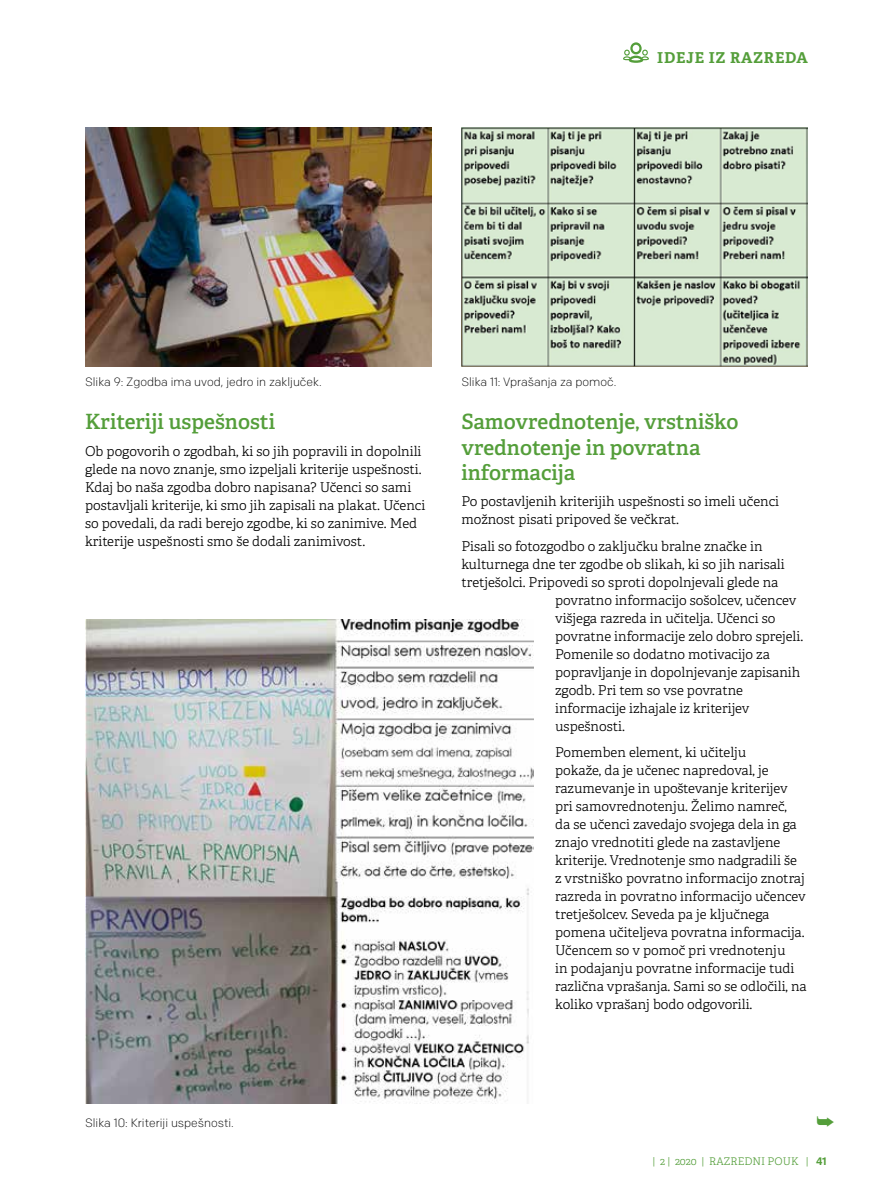
<style>
.page{position:relative;width:893px;height:1191px;background:#fff}
.page>*{position:absolute;margin:0;border:0;box-sizing:border-box;transform-origin:0 0}
.t1{font:600 21px/25.2px "Adelle";color:#549e3a}
.t2{font:700 15px "Adelle";letter-spacing:.05em;color:#549e3a}
.t3{font:300 13.5px/18px "Adelle";color:#000}
.t4{font:300 12px "Chrono";color:#000}
.t5{font:300 10.5px "Adelle";color:#549e3a}
.s1{font-family:"Adelle Sans";font-weight:700}
</style>
<div class="page">
<svg style="left:623px;top:42px;width:26px;height:21px"></svg>
<img style="left:85px;top:128px;width:347px;height:239px">
<img style="left:85px;top:619px;width:449px;height:484px">
<img style="left:461px;top:128px;width:347px;height:239px">
<p class="t2" style="left:657px;top:48px;width:152px">IDEJE IZ RAZREDA</p>
<p class="t4" style="left:85px;top:375px;width:238px">Slika 9: Zgodba ima uvod, jedro in zaključek.</p>
<h1 class="t1" style="left:85px;top:409px;width:192px">Kriteriji uspešnosti</h1>
<p class="t3" style="left:85px;top:442px;width:342px">Ob pogovorih o zgodbah, ki so jih popravili in dopolnili glede na novo znanje, smo izpeljali kriterije uspešnosti.<br>Kdaj bo naša zgodba dobro napisana? Učenci so sami postavljali kriterije, ki smo jih zapisali na plakat. Učenci so povedali, da radi berejo zgodbe, ki so zanimive. Med kriterije uspešnosti smo še dodali zanimivost.</p>
<p class="t4" style="left:461px;top:375px;width:156px">Slika 11: Vprašanja za pomoč.</p>
<h1 class="t1" style="left:461px;top:409px;width:279px">Samovrednotenje, vrstniško vrednotenje in povratna informacija</h1>
<p class="t3" style="left:461px;top:493px;width:319px">Po postavljenih kriterijih uspešnosti so imeli učenci možnost pisati pripoved še večkrat.</p>
<p class="t3" style="left:461px;top:537px;width:303px">Pisali so fotozgodbo o zaključku bralne značke in</p>
<p class="t3" style="left:461px;top:555px;width:325px">kulturnega dne ter zgodbe ob slikah, ki so jih narisali</p>
<p class="t3" style="left:461px;top:573px;width:319px">tretješolci. Pripovedi so sproti dopolnjevali glede na</p>
<p class="t3" style="left:555px;top:591px;width:243px">povratno informacijo sošolcev, učencev</p>
<p class="t3" style="left:555px;top:609px;width:222px">višjega razreda in učitelja. Učenci so</p>
<p class="t3" style="left:555px;top:627px;width:250px">povratne informacije zelo dobro sprejeli.</p>
<p class="t3" style="left:555px;top:645px;width:216px">Pomenile so dodatno motivacijo za</p>
<p class="t3" style="left:555px;top:663px;width:247px">popravljanje in dopolnjevanje zapisanih</p>
<p class="t3" style="left:555px;top:681px;width:189px">zgodb. Pri tem so vse povratne</p>
<p class="t3" style="left:555px;top:699px;width:196px">informacije izhajale iz kriterijev</p>
<p class="t3" style="left:555px;top:717px;width:71px">uspešnosti.</p>
<p class="t3" style="left:555px;top:743px;width:253px">Pomemben element, ki učitelju<br>pokaže, da je učenec napredoval, je razumevanje in upoštevanje kriterijev pri samovrednotenju. Želimo namreč,<br>da se učenci zavedajo svojega dela in ga znajo vrednotiti glede na zastavljene kriterije. Vrednotenje smo nadgradili še<br>z vrstniško povratno informacijo znotraj razreda in povratno informacijo učencev tretješolcev. Seveda pa je ključnega pomena učiteljeva povratna informacija.<br>Učencem so v pomoč pri vrednotenju<br>in podajanju povratne informacije tudi različna vprašanja. Sami so se odločili, na koliko vprašanj bodo odgovorili.</p>
<p class="t4" style="left:85px;top:1115px;width:150px">Slika 10: Kriteriji uspešnosti.</p>
<p class="t5" style="left:652px;top:1154px;width:176px">| 2 | 2020 | RAZREDNI POUK | <span class="s1">41</span></p>
</div>
